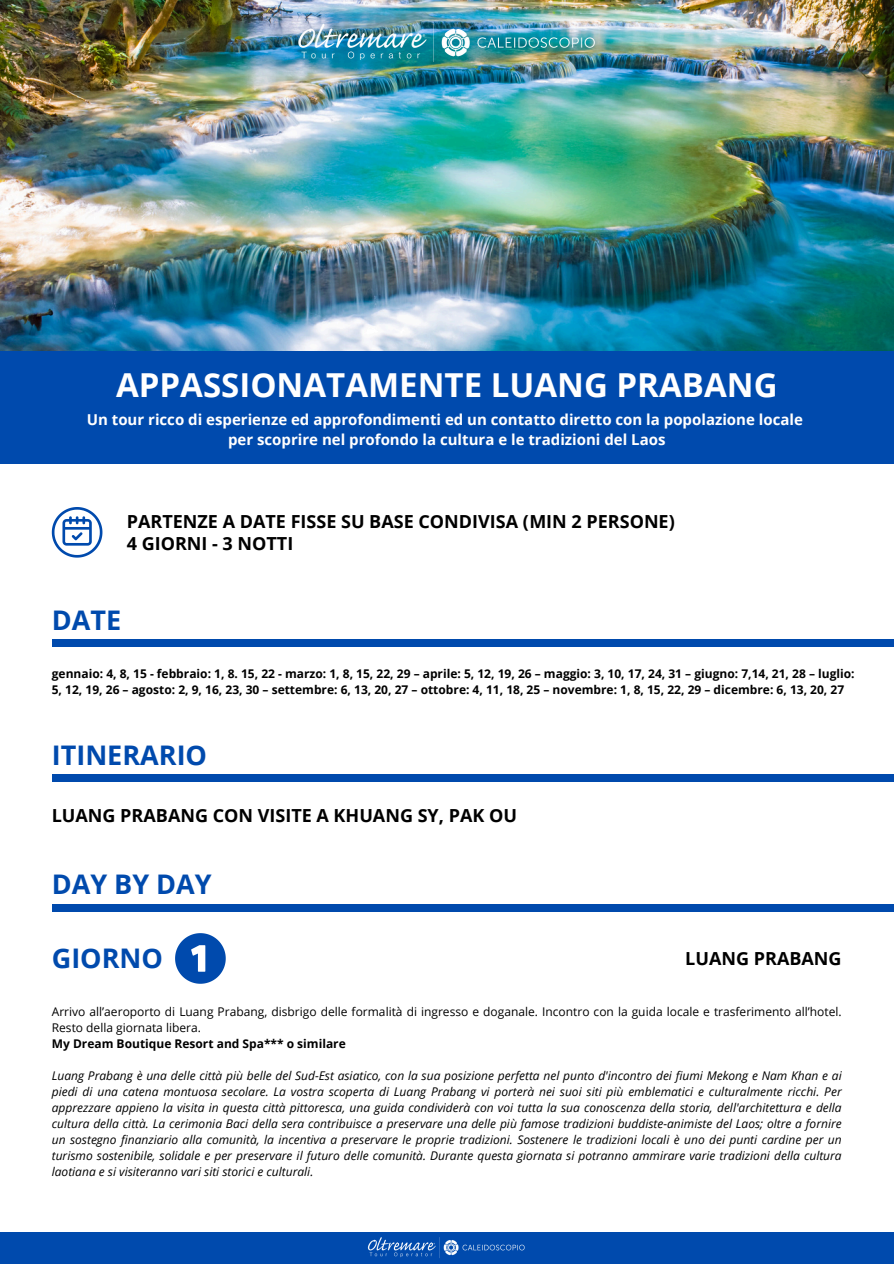
<style>
.page{position:relative;width:894px;height:1264px;background:#fff}
.page>*{position:absolute;margin:0;border:0;box-sizing:border-box;transform-origin:0 0}
.t1{font:700 33px "Open Sans";color:#fff}
.t2{font:700 27px "Open Sans";color:#004aad}
.t3{font:700 18px "Open Sans";color:#000}
.t4{font:700 15px/20.2px "Open Sans";color:#fff;text-align:center}
.t5{font:italic 12px/16px "Open Sans";color:#000;text-align:justify}
.t6{font:700 12px/16px "Open Sans";color:#000}
.t7{font:12px/16px "Open Sans";color:#000}
</style>
<div class="page">
<img style="left:0;top:0;width:893px;height:351px">
<div style="left:0;top:351px;width:893px;height:113px;background:#004aad"></div>
<div style="left:52px;top:903px;width:841px;height:8px;background:#004aad"></div>
<div style="left:52px;top:774px;width:841px;height:8px;background:#004aad"></div>
<img style="left:289px;top:19px;width:315px;height:48px">
<svg style="left:52px;top:507px;width:50px;height:50px"></svg>
<svg style="left:175px;top:933px;width:51px;height:50px"></svg>
<div style="left:0;top:1231px;width:893px;height:32px;background:#004aad"></div>
<img style="left:367px;top:1237px;width:158px;height:21px">
<div style="left:52px;top:639px;width:841px;height:8px;background:#004aad"></div>
<h3 class="t1" style="left:116px;top:362px;width:663px">APPASSIONATAMENTE LUANG PRABANG</h3>
<h2 class="t4" style="left:87px;top:409px;width:717px">Un tour ricco di esperienze ed approfondimenti ed un contatto diretto con la popolazione locale per scoprire nel profondo la cultura e le tradizioni del Laos</h2>
<p class="t3" style="left:127px;top:509px;width:549px">PARTENZE A DATE FISSE SU BASE CONDIVISA (MIN 2 PERSONE)</p>
<h2 class="t3" style="left:127px;top:530px;width:168px">4 GIORNI - 3 NOTTI</h2>
<p class="t2" style="left:52px;top:601px;width:71px">DATE</p>
<p class="t6" style="left:52px;top:665px;width:804px">gennaio: 4, 8, 15 - febbraio: 1, 8. 15, 22 - marzo: 1, 8, 15, 22, 29 – aprile: 5, 12, 19, 26 – maggio: 3, 10, 17, 24, 31 – giugno: 7,14, 21, 28 – luglio:<br>5, 12, 19, 26 – agosto: 2, 9, 16, 23, 30 – settembre: 6, 13, 20, 27 – ottobre: 4, 11, 18, 25 – novembre: 1, 8, 15, 22, 29 – dicembre: 6, 13, 20, 27</p>
<h5 class="t2" style="left:52px;top:736px;width:157px">ITINERARIO</h5>
<h3 class="t3" style="left:52px;top:803px;width:466px">LUANG PRABANG CON VISITE A KHUANG SY, PAK OU</h3>
<h2 class="t2" style="left:52px;top:865px;width:161px">DAY BY DAY</h2>
<h3 class="t2" style="left:52px;top:939px;width:113px">GIORNO</h3>
<h2 class="t3" style="left:685px;top:945px;width:158px">LUANG PRABANG</h2>
<h4 class="t7" style="left:52px;top:1003px;width:791px">Arrivo all’aeroporto di Luang Prabang, disbrigo delle formalità di ingresso e doganale. Incontro con la guida locale e trasferimento all’hotel.<br>Resto della giornata libera.</h4>
<p class="t6" style="left:52px;top:1035px;width:295px">My Dream Boutique Resort and Spa*** o similare</p>
<h3 class="t5" style="left:52px;top:1067px;width:791px">Luang Prabang è una delle città più belle del Sud-Est asiatico, con la sua posizione perfetta nel punto d'incontro dei fiumi Mekong e Nam Khan e ai piedi di una catena montuosa secolare. La vostra scoperta di Luang Prabang vi porterà nei suoi siti più emblematici e culturalmente ricchi. Per apprezzare appieno la visita in questa città pittoresca, una guida condividerà con voi tutta la sua conoscenza della storia, dell'architettura e della cultura della città. La cerimonia Baci della sera contribuisce a preservare una delle più famose tradizioni buddiste-animiste del Laos; oltre a fornire un sostegno finanziario alla comunità, la incentiva a preservare le proprie tradizioni. Sostenere le tradizioni locali è uno dei punti cardine per un turismo sostenibile, solidale e per preservare il futuro delle comunità. Durante questa giornata si potranno ammirare varie tradizioni della cultura laotiana e si visiteranno vari siti storici e culturali.</h3>
</div>
